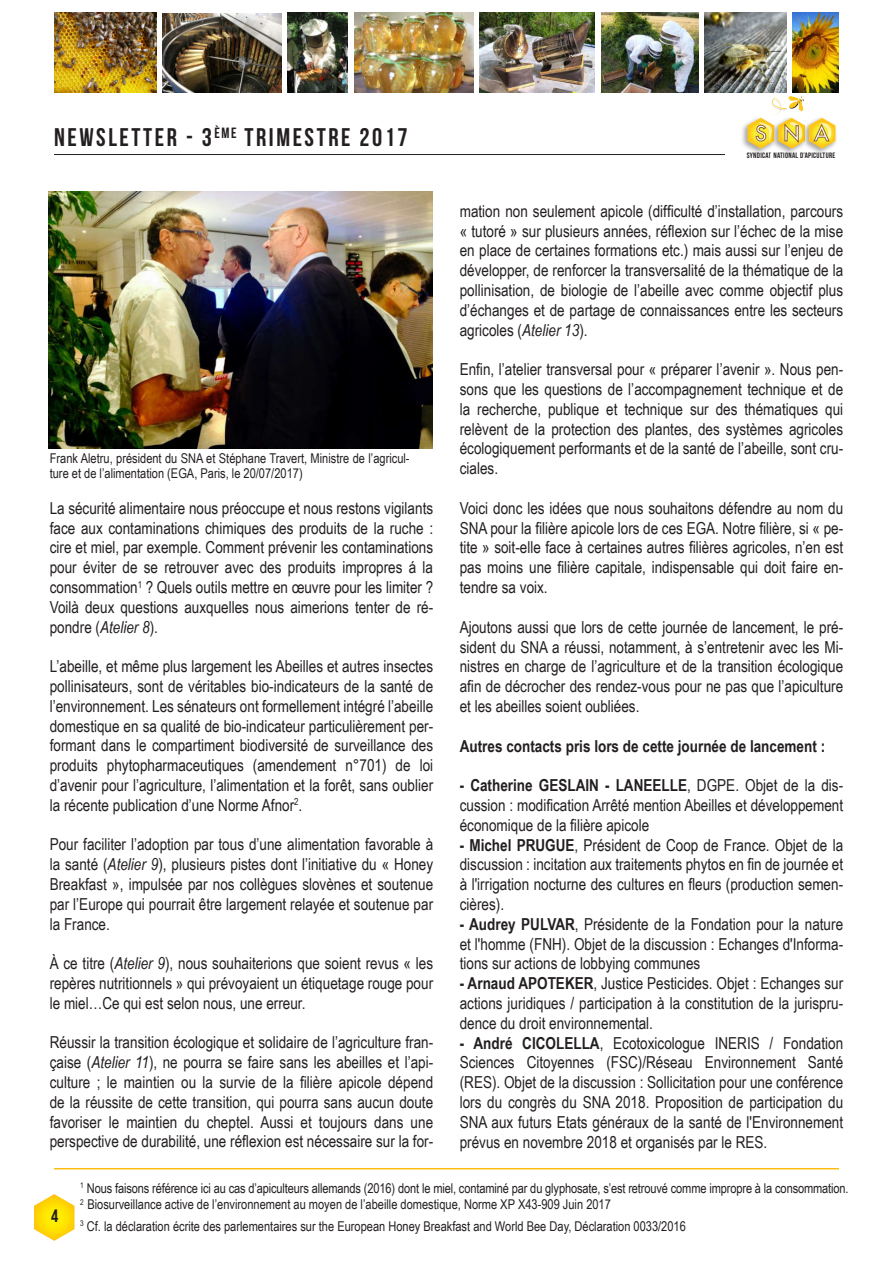
<style>
.page{position:relative;width:893px;height:1263px;background:#fff}
.page>*{position:absolute;margin:0;border:0;box-sizing:border-box;transform-origin:0 0}
.t1{font:25.5px "Bebas Neue";letter-spacing:.1em;color:#231f20}
.t2{font:500 20.25px "Futura";color:#fff}
.t3{font:18px "Bebas Neue";color:#231f20}
.t4{font:16.5px/19.8px "Arial Narrow";color:#231f20;text-align:justify}
.t5{font:700 16.5px "Arial Narrow";color:#231f20}
.t6{font:13.5px/15px "Arial Narrow";color:#231f20}
.t7{font:7.8px "Bebas Neue";letter-spacing:.04em;color:#231f20}
.s1{font-style:italic}
.s2{font-weight:700}
</style>
<div class="page">
<img style="left:54px;top:13px;width:102px;height:79px">
<img style="left:354px;top:13px;width:119px;height:79px">
<img style="left:288px;top:13px;width:59px;height:79px">
<img style="left:793px;top:13px;width:46px;height:79px">
<img style="left:601px;top:13px;width:97px;height:79px">
<img style="left:480px;top:13px;width:115px;height:79px">
<img style="left:705px;top:13px;width:81px;height:79px">
<img style="left:162px;top:13px;width:119px;height:79px">
<img style="left:742px;top:124px;width:25px;height:29px">
<svg style="left:747px;top:96px;width:88px;height:53px"></svg>
<hr style="left:54px;top:154px;width:671px;height:1px;background:#231f20">
<img style="left:49px;top:191px;width:383px;height:257px">
<hr style="left:54px;top:1168px;width:785px;height:1px;background:#fdbc12">
<svg style="left:34px;top:1194px;width:41px;height:47px"></svg>
<h1 class="t1" style="left:54px;top:123px;width:355px">NEWSLETTER - 3<sup>ÈME</sup> TRIMESTRE 2017</h1>
<p class="t6" style="left:50px;top:451px;width:361px">Frank Aletru, président du SNA et Stéphane Travert, Ministre de l’agricul&shy;ture et de l’alimentation (EGA, Paris, le 20/07/2017)</p>
<p class="t4" style="left:50px;top:497px;width:385px">La sécurité alimentaire nous préoccupe et nous restons vigilants face aux contaminations chimiques des produits de la ruche : cire et miel, par exemple. Comment prévenir les contaminations pour éviter de se retrouver avec des produits impropres á la consommation<sup>1</sup> ? Quels outils mettre en œuvre pour les limiter ?<br>Voilà deux questions auxquelles nous aimerions tenter de ré&shy;pondre (<span class="s1">Atelier 8</span>).</p>
<p class="t4" style="left:50px;top:656px;width:385px">L’abeille, et même plus largement les Abeilles et autres insectes pollinisateurs, sont de véritables bio-indicateurs de la santé de l’environnement. Les sénateurs ont formellement intégré l’abeille domestique en sa qualité de bio-indicateur particulièrement per&shy;formant dans le compartiment biodiversité de surveillance des produits phytopharmaceutiques (amendement n°701) de loi d’avenir pour l’agriculture, l’alimentation et la forêt, sans oublier la récente publication d’une Norme Afnor<sup>2</sup>.</p>
<p class="t4" style="left:50px;top:834px;width:385px">Pour faciliter l’adoption par tous d’une alimentation favorable à la santé (<span class="s1">Atelier 9</span>), plusieurs pistes dont l’initiative du « Honey Breakfast », impulsée par nos collègues slovènes et soutenue par l’Europe qui pourrait être largement relayée et soutenue par la France.</p>
<p class="t4" style="left:50px;top:953px;width:385px">À ce titre (<span class="s1">Atelier 9</span>), nous souhaiterions que soient revus « les repères nutritionnels » qui prévoyaient un étiquetage rouge pour le miel…Ce qui est selon nous, une erreur.</p>
<p class="t4" style="left:50px;top:1032px;width:385px">Réussir la transition écologique et solidaire de l’agriculture fran&shy;çaise (<span class="s1">Atelier 11</span>), ne pourra se faire sans les abeilles et l’api&shy;culture ; le maintien ou la survie de la filière apicole dépend de la réussite de cette transition, qui pourra sans aucun doute favoriser le maintien du cheptel. Aussi et toujours dans une perspective de durabilité, une réflexion est nécessaire sur la for-</p>
<p class="t2" style="left:755px;top:119px;width:76px">SNA</p>
<p class="t7" style="left:747px;top:152px;width:90px">SYNDICAT NATIONAL D’APICULTURE</p>
<p class="t4" style="left:460px;top:200px;width:385px">mation non seulement apicole (difficulté d’installation, parcours « tutoré » sur plusieurs années, réflexion sur l’échec de la mise en place de certaines formations etc.) mais aussi sur l’enjeu de développer, de renforcer la transversalité de la thématique de la pollinisation, de biologie de l’abeille avec comme objectif plus d’échanges et de partage de connaissances entre les secteurs agricoles (<span class="s1">Atelier 13</span>).</p>
<p class="t4" style="left:460px;top:359px;width:385px">Enfin, l’atelier transversal pour « préparer l’avenir ». Nous pen&shy;sons que les questions de l’accompagnement technique et de la recherche, publique et technique sur des thématiques qui relèvent de la protection des plantes, des systèmes agricoles écologiquement performants et de la santé de l’abeille, sont cru&shy;ciales.</p>
<p class="t4" style="left:460px;top:497px;width:385px">Voici donc les idées que nous souhaitons défendre au nom du SNA pour la filière apicole lors de ces EGA. Notre filière, si « pe&shy;tite » soit-elle face à certaines autres filières agricoles, n’en est pas moins une filière capitale, indispensable qui doit faire en&shy;tendre sa voix.</p>
<p class="t4" style="left:460px;top:616px;width:385px">Ajoutons aussi que lors de cette journée de lancement, le pré&shy;sident du SNA a réussi, notamment, à s’entretenir avec les Mi&shy;nistres en charge de l’agriculture et de la transition écologique afin de décrocher des rendez-vous pour ne pas que l’apiculture et les abeilles soient oubliées.</p>
<p class="t5" style="left:460px;top:733px;width:367px">Autres contacts pris lors de cette journée de lancement :</p>
<p class="t4" style="left:460px;top:775px;width:385px"><span class="s2">- Catherine GESLAIN - LANEELLE</span>, DGPE. Objet de la dis&shy;cussion : modification Arrêté mention Abeilles et développement économique de la filière apicole</p>
<p class="t4" style="left:460px;top:834px;width:385px"><span class="s2">- Michel PRUGUE</span>, Président de Coop de France. Objet de la discussion : incitation aux traitements phytos en fin de journée et à l'irrigation nocturne des cultures en fleurs (production semen&shy;cières).</p>
<p class="t4" style="left:460px;top:913px;width:385px"><span class="s2">- Audrey PULVAR</span>, Présidente de la Fondation pour la nature et l'homme (FNH). Objet de la discussion : Echanges d'Informa&shy;tions sur actions de lobbying communes</p>
<p class="t4" style="left:460px;top:973px;width:385px"><span class="s2">- Arnaud APOTEKER</span>, Justice Pesticides. Objet : Echanges sur actions juridiques / participation à la constitution de la jurispru&shy;dence du droit environnemental.</p>
<p class="t4" style="left:460px;top:1032px;width:385px"><span class="s2">- André CICOLELLA</span>, Ecotoxicologue INERIS / Fondation Sciences Citoyennes (FSC)/Réseau Environnement Santé (RES). Objet de la discussion : Sollicitation pour une conférence lors du congrès du SNA 2018. Proposition de participation du SNA aux futurs Etats généraux de la santé de l'Environnement prévus en novembre 2018 et organisés par le RES.</p>
<p class="t3" style="left:51px;top:1206px;width:9px">4</p>
<p class="t6" style="left:80px;top:1179px;width:770px;line-height:16.5px"><sup>1</sup> Nous faisons référence ici au cas d’apiculteurs allemands (2016) dont le miel, contaminé par du glyphosate, s’est retrouvé comme impropre à la consommation.<br><sup>2</sup> Biosurveillance active de l’environnement au moyen de l’abeille domestique, Norme XP X43-909 Juin 2017</p>
<p class="t6" style="left:80px;top:1218px;width:607px"><sup>3</sup> Cf. la déclaration écrite des parlementaires sur the European Honey Breakfast and World Bee Day, Déclaration 0033/2016</p>
</div>
